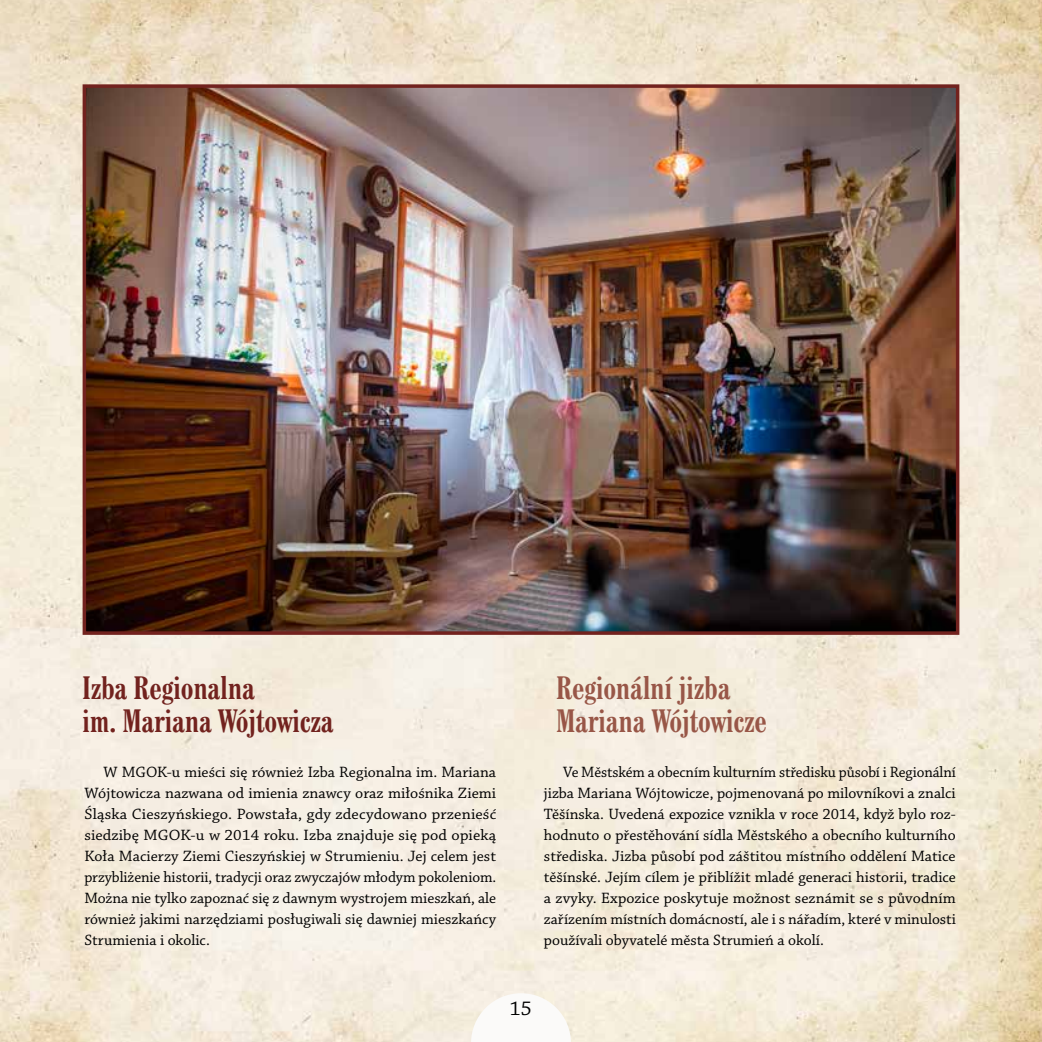
<style>
.page{position:relative;width:1042px;height:1042px;background:#fff}
.page>*{position:absolute;margin:0;border:0;box-sizing:border-box;transform-origin:0 0}
.t1{font:31.5px/33.2px "Cent Schbook Bd Cn EU";letter-spacing:.01em;color:#72221e}
.t2{font:31.5px/33.2px "Cent Schbook Bd Cn EU";letter-spacing:.01em;color:#985647}
.t3{font:21px "Chaparral Pro";color:#000}
.t4{font:15.75px/21px "Chaparral Pro";color:#000;text-align:justify}
</style>
<div class="page">
<img style="left:0;top:0;width:1042px;height:1042px">
<svg style="left:471px;top:993px;width:100px;height:49px"></svg>
<img style="left:88px;top:89px;width:866px;height:541px">
<div style="left:83px;top:84px;width:876px;height:551px;border:4px solid #72221e"></div>
<h1 class="t1" style="left:83px;top:671px;width:252px">Izba Regionalna<br>im. Mariana Wójtowicza</h1>
<h1 class="t2" style="left:556px;top:671px;width:211px">Regionální jizba<br>Mariana Wójtowicze</h1>
<p class="t4" style="left:84px;top:762px;width:413px;text-indent:19px">W MGOK-u mieści się również Izba Regionalna im. Mariana Wójtowicza nazwana od imienia znawcy oraz miłośnika Ziemi Śląska Cieszyńskiego. Powstała, gdy zdecydowano przenieść siedzibę MGOK-u w 2014 roku. Izba znajduje się pod opieką Koła Macierzy Ziemi Cieszyńskiej w Strumieniu. Jej celem jest przybliżenie historii, tradycji oraz zwyczajów młodym pokoleniom.<br>Można nie tylko zapoznać się z dawnym wystrojem mieszkań, ale również jakimi narzędziami posługiwali się dawniej mieszkańcy Strumienia i okolic.</p>
<p class="t4" style="left:544px;top:762px;width:413px;text-indent:19px">Ve Městském a obecním kulturním středisku působí i Regionální jizba Mariana Wójtowicze, pojmenovaná po milovníkovi a znalci Těšínska. Uvedená expozice vznikla v roce 2014, když bylo roz&shy;hodnuto o přestěhování sídla Městského a obecního kulturního střediska. Jizba působí pod záštitou místního oddělení Matice těšínské. Jejím cílem je přiblížit mladé generaci historii, tradice a zvyky. Expozice poskytuje možnost seznámit se s původním zařízením místních domácností, ale i s nářadím, které v minulosti používali obyvatelé města Strumień a okolí.</p>
<h2 class="t3" style="left:510px;top:997px;width:24px">15</h2>
</div>
